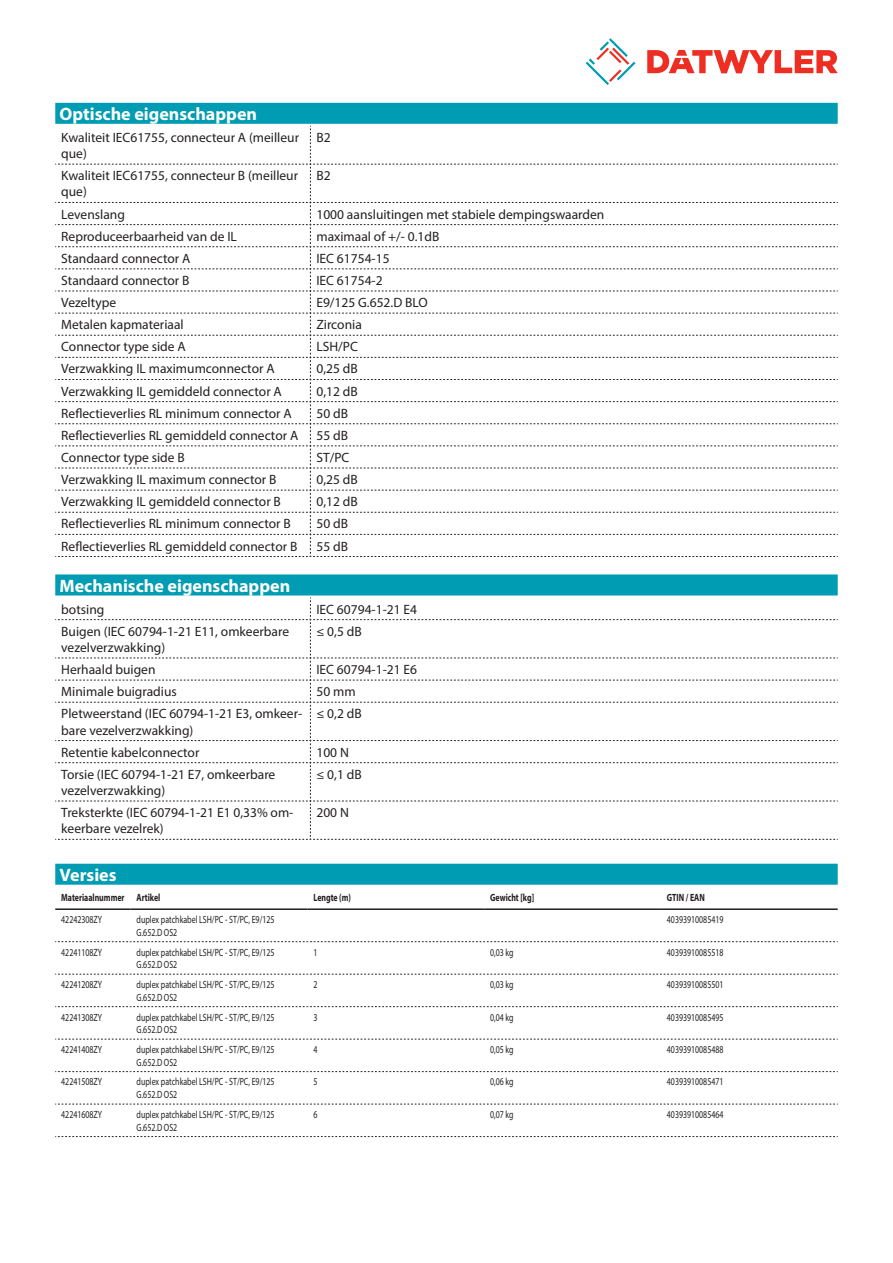
<style>
.page{position:relative;width:893px;height:1263px;background:#fff}
.page>*{position:absolute;margin:0;border:0;box-sizing:border-box;transform-origin:0 0}
.Standard_Head_Proper{font:700 18px "Myriad Pro";color:#fff}
.myriad_light_propert{font:13.5px/16.2px "Myriad Pro";color:#231f20}
.myriadlight{font:10.5px/12.6px "Myriad Pro";color:#231f20;scale:.75 1}
.myriadbold{font:700 10.5px "Myriad Pro";color:#231f20;scale:.75 1}
</style>
<div class="page">
<svg style="left:586px;top:38px;width:49px;height:47px"></svg>
<svg style="left:647px;top:50px;width:191px;height:23px"></svg>
<div style="left:55px;top:864px;width:783px;height:21px;background:#009cb3"></div>
<hr style="left:55px;top:908px;width:76px;height:2px;background:#231f20">
<hr style="left:131px;top:908px;width:176px;height:2px;background:#231f20">
<hr style="left:307px;top:908px;width:177px;height:2px;background:#231f20">
<hr style="left:484px;top:908px;width:177px;height:2px;background:#231f20">
<hr style="left:661px;top:908px;width:177px;height:2px;background:#231f20">
<svg style="left:55px;top:941px;width:783px;height:1px"></svg>
<svg style="left:55px;top:974px;width:783px;height:1px"></svg>
<svg style="left:55px;top:1006px;width:783px;height:1px"></svg>
<svg style="left:55px;top:1039px;width:783px;height:1px"></svg>
<svg style="left:55px;top:1071px;width:783px;height:1px"></svg>
<svg style="left:55px;top:1104px;width:783px;height:1px"></svg>
<svg style="left:55px;top:1136px;width:783px;height:1px"></svg>
<div style="left:55px;top:103px;width:783px;height:21px;background:#009cb3"></div>
<svg style="left:55px;top:126px;width:783px;height:431px"></svg>
<div style="left:55px;top:574px;width:783px;height:21px;background:#009cb3"></div>
<svg style="left:55px;top:597px;width:783px;height:243px"></svg>
<p class="Standard_Head_Proper" style="left:60px;top:102px;width:199px">Optische eigenschappen</p>
<p class="myriad_light_propert" style="left:61px;top:129px;width:239px">Kwaliteit IEC61755, connecteur A (meilleur que)</p>
<p class="myriad_light_propert" style="left:316px;top:129px;width:16px">B2</p>
<p class="myriad_light_propert" style="left:61px;top:167px;width:238px">Kwaliteit IEC61755, connecteur B (meilleur que)</p>
<p class="myriad_light_propert" style="left:316px;top:167px;width:16px">B2</p>
<p class="myriad_light_propert" style="left:61px;top:206px;width:65px">Levenslang</p>
<p class="myriad_light_propert" style="left:316px;top:206px;width:289px">1000 aansluitingen met stabiele dempingswaarden</p>
<p class="myriad_light_propert" style="left:61px;top:228px;width:177px">Reproduceerbaarheid van de IL</p>
<p class="myriad_light_propert" style="left:316px;top:228px;width:124px">maximaal of +/- 0.1dB</p>
<p class="myriad_light_propert" style="left:61px;top:250px;width:131px">Standaard connector A</p>
<p class="myriad_light_propert" style="left:316px;top:250px;width:75px">IEC 61754-15</p>
<p class="myriad_light_propert" style="left:61px;top:272px;width:130px">Standaard connector B</p>
<p class="myriad_light_propert" style="left:316px;top:272px;width:68px">IEC 61754-2</p>
<p class="myriad_light_propert" style="left:61px;top:294px;width:56px">Vezeltype</p>
<p class="myriad_light_propert" style="left:316px;top:294px;width:113px">E9/125 G.652.D BLO</p>
<p class="myriad_light_propert" style="left:61px;top:316px;width:124px">Metalen kapmateriaal</p>
<p class="myriad_light_propert" style="left:316px;top:316px;width:47px">Zirconia</p>
<p class="myriad_light_propert" style="left:61px;top:338px;width:126px">Connector type side A</p>
<p class="myriad_light_propert" style="left:316px;top:338px;width:43px">LSH/PC</p>
<p class="myriad_light_propert" style="left:61px;top:361px;width:215px">Verzwakking IL maximumconnector A</p>
<p class="myriad_light_propert" style="left:316px;top:361px;width:43px">0,25 dB</p>
<p class="myriad_light_propert" style="left:61px;top:383px;width:222px">Verzwakking IL gemiddeld connector A</p>
<p class="myriad_light_propert" style="left:316px;top:383px;width:43px">0,12 dB</p>
<p class="myriad_light_propert" style="left:61px;top:405px;width:232px">Reflectieverlies RL minimum connector A</p>
<p class="myriad_light_propert" style="left:316px;top:405px;width:33px">50 dB</p>
<p class="myriad_light_propert" style="left:61px;top:427px;width:238px">Reflectieverlies RL gemiddeld connector A</p>
<p class="myriad_light_propert" style="left:316px;top:427px;width:33px">55 dB</p>
<p class="myriad_light_propert" style="left:61px;top:449px;width:125px">Connector type side B</p>
<p class="myriad_light_propert" style="left:316px;top:449px;width:35px">ST/PC</p>
<p class="myriad_light_propert" style="left:61px;top:471px;width:217px">Verzwakking IL maximum connector B</p>
<p class="myriad_light_propert" style="left:316px;top:471px;width:43px">0,25 dB</p>
<p class="myriad_light_propert" style="left:61px;top:493px;width:221px">Verzwakking IL gemiddeld connector B</p>
<p class="myriad_light_propert" style="left:316px;top:493px;width:43px">0,12 dB</p>
<p class="myriad_light_propert" style="left:61px;top:515px;width:231px">Reflectieverlies RL minimum connector B</p>
<p class="myriad_light_propert" style="left:316px;top:515px;width:33px">50 dB</p>
<p class="myriad_light_propert" style="left:61px;top:538px;width:238px">Reflectieverlies RL gemiddeld connector B</p>
<p class="myriad_light_propert" style="left:316px;top:538px;width:33px">55 dB</p>
<p class="Standard_Head_Proper" style="left:60px;top:574px;width:232px">Mechanische eigenschappen</p>
<p class="myriad_light_propert" style="left:61px;top:601px;width:45px">botsing</p>
<p class="myriad_light_propert" style="left:316px;top:601px;width:102px">IEC 60794-1-21 E4</p>
<p class="myriad_light_propert" style="left:61px;top:623px;width:229px">Buigen (IEC 60794-1-21 E11, omkeerbare vezelverzwakking)</p>
<p class="myriad_light_propert" style="left:316px;top:623px;width:47px">≤ 0,5 dB</p>
<p class="myriad_light_propert" style="left:61px;top:661px;width:96px">Herhaald buigen</p>
<p class="myriad_light_propert" style="left:316px;top:661px;width:102px">IEC 60794-1-21 E6</p>
<p class="myriad_light_propert" style="left:61px;top:683px;width:117px">Minimale buigradius</p>
<p class="myriad_light_propert" style="left:316px;top:683px;width:41px">50 mm</p>
<p class="myriad_light_propert" style="left:61px;top:705px;width:242px">Pletweerstand (IEC 60794-1-21 E3, omkeer&shy;bare vezelverzwakking)</p>
<p class="myriad_light_propert" style="left:316px;top:705px;width:47px">≤ 0,2 dB</p>
<p class="myriad_light_propert" style="left:61px;top:744px;width:140px">Retentie kabelconnector</p>
<p class="myriad_light_propert" style="left:316px;top:744px;width:34px">100 N</p>
<p class="myriad_light_propert" style="left:61px;top:766px;width:216px">Torsie (IEC 60794-1-21 E7, omkeerbare vezelverzwakking)</p>
<p class="myriad_light_propert" style="left:316px;top:766px;width:47px">≤ 0,1 dB</p>
<p class="myriad_light_propert" style="left:61px;top:804px;width:234px">Treksterkte (IEC 60794-1-21 E1 0,33% om&shy;keerbare vezelrek)</p>
<p class="myriad_light_propert" style="left:316px;top:804px;width:34px">200 N</p>
<p class="Standard_Head_Proper" style="left:60px;top:863px;width:59px">Versies</p>
<p class="myriadbold" style="left:61px;top:890px;width:86px">Materiaalnummer</p>
<p class="myriadbold" style="left:137px;top:890px;width:33px">Artikel</p>
<p class="myriadbold" style="left:313px;top:890px;width:52px">Lengte (m)</p>
<p class="myriadbold" style="left:490px;top:890px;width:60px">Gewicht [kg]</p>
<p class="myriadbold" style="left:667px;top:890px;width:52px">GTIN / EAN</p>
<p class="myriadlight" style="left:61px;top:913px;width:56px">42242308ZY</p>
<p class="myriadlight" style="left:137px;top:913px;width:185px">duplex patchkabel LSH/PC - ST/PC, E9/125<br>G.652.D OS2</p>
<p class="myriadlight" style="left:667px;top:913px;width:77px">40393910085419</p>
<p class="myriadlight" style="left:61px;top:945px;width:56px">42241108ZY</p>
<p class="myriadlight" style="left:137px;top:945px;width:185px">duplex patchkabel LSH/PC - ST/PC, E9/125<br>G.652.D OS2</p>
<p class="myriadlight" style="left:313px;top:945px;width:7px">1</p>
<p class="myriadlight" style="left:490px;top:945px;width:33px">0,03 kg</p>
<p class="myriadlight" style="left:667px;top:945px;width:77px">40393910085518</p>
<p class="myriadlight" style="left:61px;top:978px;width:56px">42241208ZY</p>
<p class="myriadlight" style="left:137px;top:978px;width:185px">duplex patchkabel LSH/PC - ST/PC, E9/125<br>G.652.D OS2</p>
<p class="myriadlight" style="left:313px;top:978px;width:7px">2</p>
<p class="myriadlight" style="left:490px;top:978px;width:33px">0,03 kg</p>
<p class="myriadlight" style="left:667px;top:978px;width:77px">40393910085501</p>
<p class="myriadlight" style="left:61px;top:1010px;width:56px">42241308ZY</p>
<p class="myriadlight" style="left:137px;top:1010px;width:185px">duplex patchkabel LSH/PC - ST/PC, E9/125<br>G.652.D OS2</p>
<p class="myriadlight" style="left:313px;top:1010px;width:7px">3</p>
<p class="myriadlight" style="left:490px;top:1010px;width:33px">0,04 kg</p>
<p class="myriadlight" style="left:667px;top:1010px;width:77px">40393910085495</p>
<p class="myriadlight" style="left:61px;top:1043px;width:56px">42241408ZY</p>
<p class="myriadlight" style="left:137px;top:1043px;width:185px">duplex patchkabel LSH/PC - ST/PC, E9/125<br>G.652.D OS2</p>
<p class="myriadlight" style="left:313px;top:1043px;width:7px">4</p>
<p class="myriadlight" style="left:490px;top:1043px;width:33px">0,05 kg</p>
<p class="myriadlight" style="left:667px;top:1043px;width:77px">40393910085488</p>
<p class="myriadlight" style="left:61px;top:1075px;width:56px">42241508ZY</p>
<p class="myriadlight" style="left:137px;top:1075px;width:185px">duplex patchkabel LSH/PC - ST/PC, E9/125<br>G.652.D OS2</p>
<p class="myriadlight" style="left:313px;top:1075px;width:7px">5</p>
<p class="myriadlight" style="left:490px;top:1075px;width:33px">0,06 kg</p>
<p class="myriadlight" style="left:667px;top:1075px;width:77px">40393910085471</p>
<p class="myriadlight" style="left:61px;top:1108px;width:56px">42241608ZY</p>
<p class="myriadlight" style="left:137px;top:1108px;width:185px">duplex patchkabel LSH/PC - ST/PC, E9/125<br>G.652.D OS2</p>
<p class="myriadlight" style="left:313px;top:1108px;width:7px">6</p>
<p class="myriadlight" style="left:490px;top:1108px;width:33px">0,07 kg</p>
<p class="myriadlight" style="left:667px;top:1108px;width:77px">40393910085464</p>
</div>
